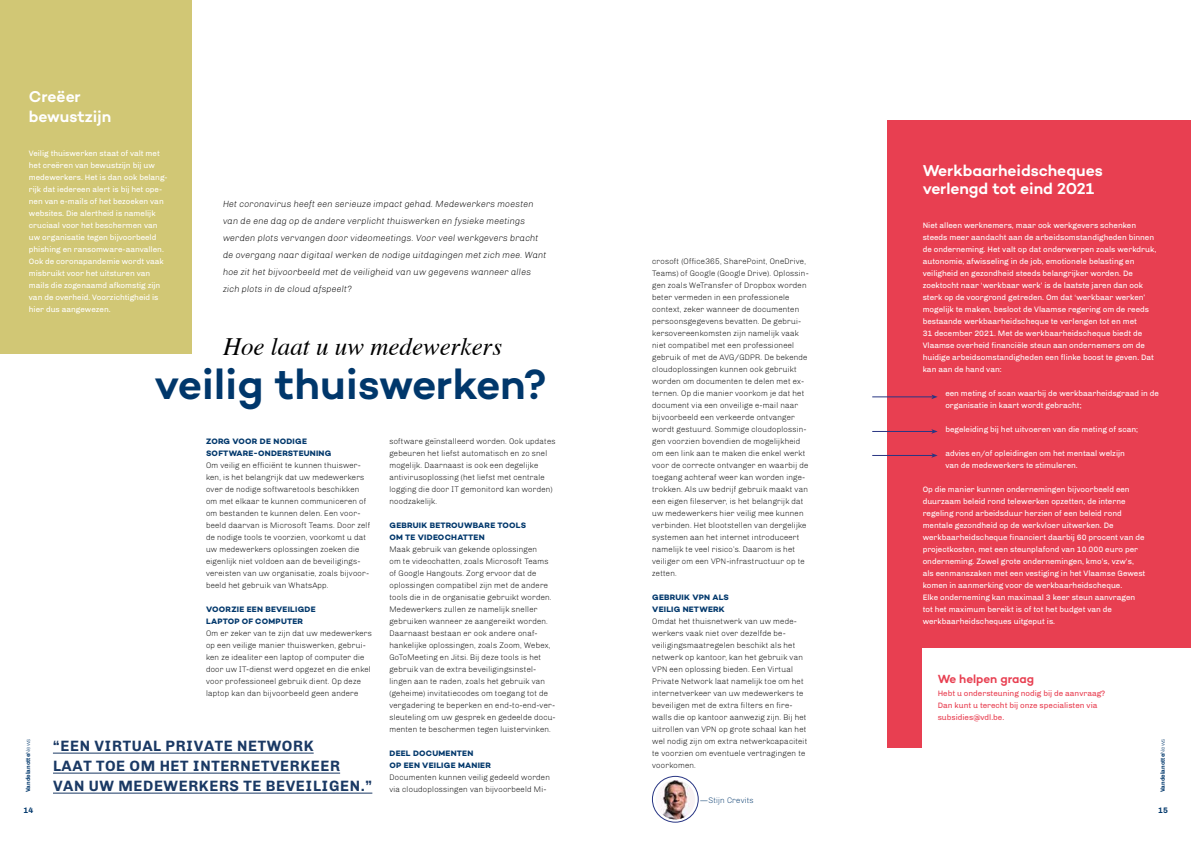
<style>
.page{position:relative;width:1191px;height:842px;background:#fff}
.page>*{position:absolute;margin:0;border:0;box-sizing:border-box;transform-origin:0 0}
.t1{font:600 43px "Campton";color:#00376b}
.t2{font:italic 25px "Times";color:#000}
.t3{font:600 16px/20px "Campton";letter-spacing:-.005em;color:#fff}
.t4{font:700 15px/20px "Chivo";letter-spacing:.04em;color:#1a3964}
.t5{font:600 12px "Campton";letter-spacing:-.005em;color:#e83f51}
.t6{font:italic 300 9px/17px "Chivo";color:#000}
.t7{font:300 8px/12px "Chivo";color:#000}
.t8{font:8px/12px "Chivo";color:#fff}
.t9{font:700 8px/12px "Campton";letter-spacing:.03em;color:#00376b}
.t10{font:8px/12px "Chivo";color:#e83f51}
.t11{font:300 8px "Chivo";color:#00376b}
.t12{font:700 8px "Chivo";color:#00376b}
.t13{font:700 6px "Chivo";color:#00376b}
.s1{font-weight:300}
</style>
<div class="page">
<div style="left:0;top:0;width:192px;height:108px;background:#d1c775"></div>
<div style="left:0;top:55px;width:192px;height:298px;background:#d1c775"></div>
<div style="left:887px;top:120px;width:304px;height:628px;background:#e83f51"></div>
<hr style="left:53px;top:753px;width:261px;height:1px;background:#1a3964">
<hr style="left:53px;top:773px;width:287px;height:1px;background:#1a3964">
<hr style="left:53px;top:793px;width:319px;height:1px;background:#1a3964">
<div style="left:652px;top:776px;width:46px;height:46px;border:1px solid #283583;border-radius:50%"></div>
<img style="left:656px;top:780px;width:39px;height:39px;border-radius:20px">
<hr style="left:872px;top:397px;width:61px;height:1px;background:#283583">
<svg style="left:931px;top:395px;width:6px;height:4px"></svg>
<hr style="left:872px;top:431px;width:61px;height:1px;background:#283583">
<svg style="left:931px;top:429px;width:6px;height:5px"></svg>
<hr style="left:872px;top:455px;width:61px;height:1px;background:#283583">
<svg style="left:931px;top:453px;width:6px;height:5px"></svg>
<div style="left:922px;top:648px;width:269px;height:110px;background:#fff"></div>
<h3 class="t3" style="left:29px;top:86px;width:84px">Creëer bewustzijn</h3>
<p class="t8" style="left:29px;top:147px;width:140px">Veilig thuiswerken staat of valt met het creëren van bewustzijn bij uw medewerkers. Het is dan ook belang&shy;rijk dat iedereen alert is bij het ope&shy;nen van e-mails of het bezoeken van websites. Die alertheid is namelijk cruciaal voor het beschermen van uw organisatie tegen bijvoorbeeld phishing en ransomware-aanvallen.<br>Ook de coronapandemie wordt vaak misbruikt voor het uitsturen van mails die zogenaamd afkomstig zijn van de overheid. Voorzichtigheid is hier dus aangewezen.</p>
<p class="t6" style="left:223px;top:195px;width:325px">Het coronavirus heeft een serieuze impact gehad. Medewerkers moesten van de ene dag op de andere verplicht thuiswerken en fysieke meetings werden plots vervangen door videomeetings. Voor veel werkgevers bracht de overgang naar digitaal werken de nodige uitdagingen met zich mee. Want hoe zit het bijvoorbeeld met de veiligheid van uw gegevens wanneer alles zich plots in de cloud afspeelt?</p>
<h2 class="t2" style="left:223px;top:325px;width:281px">Hoe laat u uw medewerkers</h2>
<p class="t13" style="left:24px;top:792px;width:55px;rotate:-90deg">Vandelanotte<span class="s1">News</span></p>
<p class="t12" style="left:23px;top:806px;width:11px">14</p>
<h1 class="t1" style="left:154px;top:357px;width:394px">veilig thuiswerken?</h1>
<p class="t9" style="left:206px;top:435px;width:127px">ZORG VOOR DE NODIGE<br>SOFTWARE-ONDERSTEUNING</p>
<p class="t7" style="left:206px;top:459px;width:166px">Om veilig en efficiënt te kunnen thuiswer&shy;ken, is het belangrijk dat uw medewerkers over de nodige softwaretools beschikken om met elkaar te kunnen communiceren of om bestanden te kunnen delen. Een voor&shy;beeld daarvan is Microsoft Teams. Door zelf de nodige tools te voorzien, voorkomt u dat uw medewerkers oplossingen zoeken die eigenlijk niet voldoen aan de beveiligings&shy;vereisten van uw organisatie, zoals bijvoor&shy;beeld het gebruik van WhatsApp.</p>
<p class="t9" style="left:206px;top:603px;width:111px">VOORZIE EEN BEVEILIGDE<br>LAPTOP OF COMPUTER</p>
<p class="t7" style="left:206px;top:627px;width:168px">Om er zeker van te zijn dat uw medewerkers op een veilige manier thuiswerken, gebrui&shy;ken ze idealiter een laptop of computer die door uw IT-dienst werd opgezet en die enkel voor professioneel gebruik dient. Op deze laptop kan dan bijvoorbeeld geen andere</p>
<h3 class="t4" style="left:53px;top:736px;width:321px">“EEN VIRTUAL PRIVATE NETWORK<br>LAAT TOE OM HET INTERNETVERKEER<br>VAN UW MEDEWERKERS TE BEVEILIGEN.”</h3>
<p class="t7" style="left:389px;top:435px;width:168px">software geïnstalleerd worden. Ook updates gebeuren het liefst automatisch en zo snel mogelijk. Daarnaast is ook een degelijke antivirusoplossing (het liefst met centrale logging die door IT gemonitord kan worden) noodzakelijk.</p>
<p class="t9" style="left:389px;top:519px;width:138px">GEBRUIK BETROUWBARE TOOLS<br>OM TE VIDEOCHATTEN</p>
<p class="t7" style="left:389px;top:543px;width:168px">Maak gebruik van gekende oplossingen<br>om te videochatten, zoals Microsoft Teams of Google Hangouts. Zorg ervoor dat de oplossingen compatibel zijn met de andere tools die in de organisatie gebruikt worden.<br>Medewerkers zullen ze namelijk sneller gebruiken wanneer ze aangereikt worden.<br>Daarnaast bestaan er ook andere onaf&shy;hankelijke oplossingen, zoals Zoom, Webex, GoToMeeting en Jitsi. Bij deze tools is het gebruik van de extra beveiligingsinstel&shy;lingen aan te raden, zoals het gebruik van (geheime) invitatiecodes om toegang tot de vergadering te beperken en end-to-end-ver&shy;sleuteling om uw gesprek en gedeelde docu&shy;menten te beschermen tegen luistervinken.</p>
<p class="t9" style="left:389px;top:747px;width:103px">DEEL DOCUMENTEN<br>OP EEN VEILIGE MANIER</p>
<p class="t7" style="left:389px;top:771px;width:162px">Documenten kunnen veilig gedeeld worden via cloudoplossingen van bijvoorbeeld Mi-</p>
<p class="t7" style="left:652px;top:255px;width:158px">crosoft (Office365, SharePoint, OneDrive, Teams) of Google (Google Drive). Oplossin&shy;gen zoals WeTransfer of Dropbox worden beter vermeden in een professionele context, zeker wanneer de documenten persoonsgegevens bevatten. De gebrui&shy;kersovereenkomsten zijn namelijk vaak niet compatibel met een professioneel gebruik of met de AVG/GDPR. De bekende cloudoplossingen kunnen ook gebruikt worden om documenten te delen met ex&shy;ternen. Op die manier voorkom je dat het document via een onveilige e-mail naar bijvoorbeeld een verkeerde ontvanger wordt gestuurd. Sommige cloudoplossin&shy;gen voorzien bovendien de mogelijkheid om een link aan te maken die enkel werkt voor de correcte ontvanger en waarbij de toegang achteraf weer kan worden inge&shy;trokken. Als uw bedrijf gebruik maakt van een eigen fileserver, is het belangrijk dat uw medewerkers hier veilig mee kunnen verbinden. Het blootstellen van dergelijke systemen aan het internet introduceert namelijk te veel risico’s. Daarom is het veiliger om een VPN-infrastructuur op te zetten.</p>
<p class="t9" style="left:652px;top:591px;width:78px">GEBRUIK VPN ALS<br>VEILIG NETWERK</p>
<p class="t7" style="left:652px;top:615px;width:157px">Omdat het thuisnetwerk van uw mede&shy;werkers vaak niet over dezelfde be&shy;veiligingsmaatregelen beschikt als het netwerk op kantoor, kan het gebruik van VPN een oplossing bieden. Een Virtual Private Network laat namelijk toe om het internetverkeer van uw medewerkers te beveiligen met de extra filters en fire&shy;walls die op kantoor aanwezig zijn. Bij het uitrollen van VPN op grote schaal kan het wel nodig zijn om extra netwerkcapaciteit te voorzien om eventuele vertragingen te voorkomen.</p>
<p class="t11" style="left:700px;top:796px;width:55px">—Stijn Crevits</p>
<h3 class="t3" style="left:922px;top:161px;width:182px;line-height:18px">Werkbaarheidscheques verlengd tot eind 2021</h3>
<p class="t8" style="left:922px;top:219px;width:235px">Niet alleen werknemers, maar ook werkgevers schenken steeds meer aandacht aan de arbeidsomstandigheden binnen de onderneming. Het valt op dat onderwerpen zoals werkdruk, autonomie, afwisseling in de job, emotionele belasting en veiligheid en gezondheid steeds belangrijker worden. De zoektocht naar ‘werkbaar werk’ is de laatste jaren dan ook sterk op de voorgrond getreden. Om dat ‘werkbaar werken’ mogelijk te maken, besloot de Vlaamse regering om de reeds bestaande werkbaarheidscheque te verlengen tot en met<br>31 december 2021. Met de werkbaarheidscheque biedt de Vlaamse overheid financiële steun aan ondernemers om de huidige arbeidsomstandigheden een flinke boost te geven. Dat kan aan de hand van:</p>
<p class="t8" style="left:945px;top:387px;width:215px">een meting of scan waarbij de werkbaarheidsgraad in de organisatie in kaart wordt gebracht;</p>
<p class="t8" style="left:945px;top:423px;width:194px">begeleiding bij het uitvoeren van die meting of scan;</p>
<p class="t8" style="left:945px;top:447px;width:181px">advies en/of opleidingen om het mentaal welzijn van de medewerkers te stimuleren.</p>
<p class="t8" style="left:922px;top:483px;width:224px">Op die manier kunnen ondernemingen bijvoorbeeld een duurzaam beleid rond telewerken opzetten, de interne regeling rond arbeidsduur herzien of een beleid rond mentale gezondheid op de werkvloer uitwerken. De werkbaarheidscheque financiert daarbij 60 procent van de projectkosten, met een steunplafond van 10.000 euro per onderneming. Zowel grote ondernemingen, kmo’s, vzw’s, als eenmanszaken met een vestiging in het Vlaamse Gewest komen in aanmerking voor de werkbaarheidscheque.<br>Elke onderneming kan maximaal 3 keer steun aanvragen tot het maximum bereikt is of tot het budget van de werkbaarheidscheques uitgeput is.</p>
<h3 class="t5" style="left:937px;top:672px;width:98px">We helpen graag</h3>
<p class="t10" style="left:937px;top:687px;width:169px">Hebt u ondersteuning nodig bij de aanvraag?<br>Dan kunt u terecht bij onze specialisten via subsidies@vdl.be.</p>
<p class="t13" style="left:1159px;top:792px;width:55px;rotate:-90deg">Vandelanotte<span class="s1">News</span></p>
<p class="t12" style="left:1158px;top:806px;width:11px">15</p>
</div>
